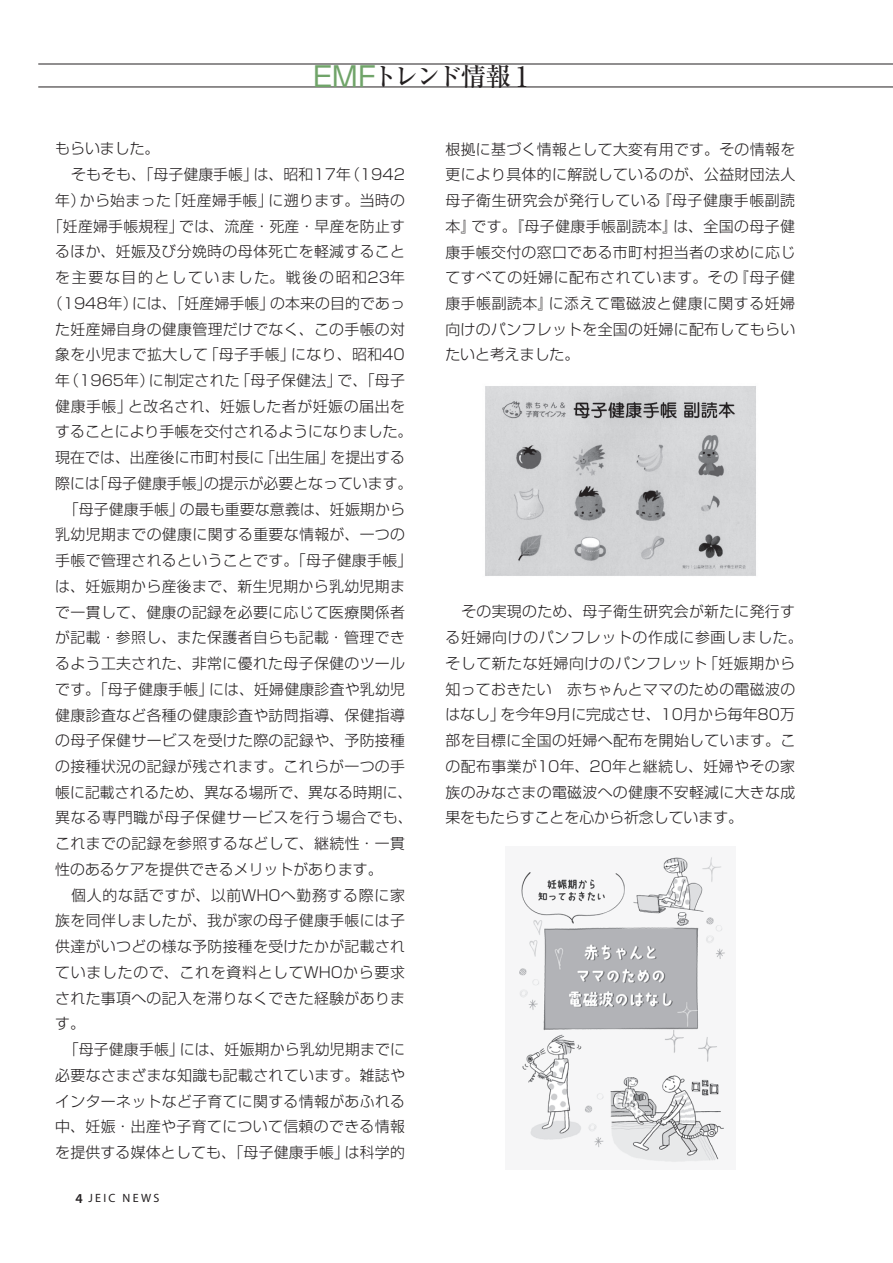
<style>
.page{position:relative;width:893px;height:1263px;background:#fff}
.page>*{position:absolute;margin:0;border:0;box-sizing:border-box;transform-origin:0 0}
.t1{font:500 25.5px "Ryumin Pro";letter-spacing:-.125em;color:#231f20}
.t2{font:300 14.85px/25.8px "Shin Go Pro";letter-spacing:.025em;color:#231f20;text-align:justify}
.t3{font:300 14.85px "Shin Go Pro";color:#231f20}
.t4{font:300 14.85px "Shin Go Pro";letter-spacing:.05em;color:#231f20}
.t5{font:300 14.85px "Shin Go Pro";letter-spacing:.005em;color:#231f20}
.t6{font:300 14.85px "Shin Go Pro";letter-spacing:.115em;color:#231f20}
.t7{font:12px "Myriad Pro";letter-spacing:.19em;color:#231f20}
.s1{font-family:"Shin Go Pro";font-weight:400;font-size:27.6px;color:#70a469}
.s2{font-size:28.05px}
.s3{font-weight:600;font-size:13.65px}
</style>
<div class="page">
<hr style="left:38px;top:64px;width:855px;height:1px;background:#231f20">
<hr style="left:38px;top:87px;width:855px;height:1px;background:#231f20">
<img style="left:485px;top:386px;width:271px;height:190px">
<img style="left:519px;top:857px;width:206px;height:305px">
<h1 class="t1" style="left:313px;top:56px;width:217px"><span class="s1">EMF</span>トレンド情報 <span class="s2">1</span></h1>
<p class="t2" style="left:55px;top:134px;width:106px">もらいました。</p>
<p class="t5" style="left:71px;top:162px;width:335px">そもそも、「母子健康手帳」は、昭和17年（1942</p>
<p class="t2" style="left:55px;top:185px;width:351px">年）から始まった「妊産婦手帳」に遡ります。当時の</p>
<p class="t2" style="left:48px;top:211px;width:359px">「妊産婦手帳規程」では、流産・死産・早産を防止す</p>
<p class="t2" style="left:55px;top:237px;width:351px">るほか、妊娠及び分娩時の母体死亡を軽減すること</p>
<p class="t6" style="left:55px;top:265px;width:351px">を主要な目的としていました。戦後の昭和23年</p>
<p class="t2" style="left:48px;top:288px;width:359px">（1948年）には、「妊産婦手帳」の本来の目的であっ</p>
<p class="t2" style="left:55px;top:314px;width:351px">た妊産婦自身の健康管理だけでなく、この手帳の対</p>
<p class="t2" style="left:55px;top:340px;width:351px">象を小児まで拡大して「母子手帳」になり、昭和40</p>
<p class="t2" style="left:55px;top:366px;width:351px">年（1965年）に制定された「母子保健法」で、「母子</p>
<p class="t2" style="left:55px;top:391px;width:351px">健康手帳」と改名され、妊娠した者が妊娠の届出を</p>
<p class="t3" style="left:55px;top:420px;width:359px">することにより手帳を交付されるようになりました。</p>
<p class="t5" style="left:55px;top:445px;width:351px">現在では、出産後に市町村長に「出生届」を提出する</p>
<p class="t3" style="left:55px;top:471px;width:359px">際には「母子健康手帳」の提示が必要となっています。</p>
<p class="t2" style="left:64px;top:494px;width:343px">「母子健康手帳」の最も重要な意義は、妊娠期から</p>
<p class="t2" style="left:55px;top:520px;width:351px">乳幼児期までの健康に関する重要な情報が、一つの</p>
<p class="t2" style="left:55px;top:546px;width:359px">手帳で管理されるということです。「母子健康手帳」</p>
<p class="t2" style="left:55px;top:571px;width:351px">は、妊娠期から産後まで、新生児期から乳幼児期ま</p>
<p class="t2" style="left:55px;top:597px;width:351px">で一貫して、健康の記録を必要に応じて医療関係者</p>
<p class="t2" style="left:55px;top:623px;width:351px">が記載・参照し、また保護者自らも記載・管理でき</p>
<p class="t2" style="left:55px;top:649px;width:351px">るよう工夫された、非常に優れた母子保健のツール</p>
<p class="t2" style="left:55px;top:674px;width:351px">です。「母子健康手帳」には、妊婦健康診査や乳幼児</p>
<p class="t2" style="left:55px;top:700px;width:351px">健康診査など各種の健康診査や訪問指導、保健指導</p>
<p class="t2" style="left:55px;top:726px;width:351px">の母子保健サービスを受けた際の記録や、予防接種</p>
<p class="t2" style="left:55px;top:752px;width:351px">の接種状況の記録が残されます。これらが一つの手</p>
<p class="t3" style="left:55px;top:780px;width:359px">帳に記載されるため、異なる場所で、異なる時期に、</p>
<p class="t4" style="left:55px;top:806px;width:359px">異なる専門職が母子保健サービスを行う場合でも、</p>
<p class="t2" style="left:55px;top:829px;width:351px">これまでの記録を参照するなどして、継続性・一貫</p>
<p class="t3" style="left:55px;top:857px;width:329px">性のあるケアを提供できるメリットがあります。</p>
<p class="t4" style="left:71px;top:883px;width:335px">個人的な話ですが、以前WHOへ勤務する際に家</p>
<p class="t2" style="left:55px;top:906px;width:351px">族を同伴しましたが、我が家の母子健康手帳には子</p>
<p class="t2" style="left:55px;top:932px;width:351px">供達がいつどの様な予防接種を受けたかが記載され</p>
<p class="t4" style="left:55px;top:960px;width:351px">ていましたので、これを資料としてWHOから要求</p>
<p class="t2" style="left:55px;top:983px;width:351px">された事項への記入を滞りなくできた経験がありま</p>
<p class="t2" style="left:55px;top:1009px;width:31px">す。</p>
<p class="t2" style="left:64px;top:1035px;width:343px">「母子健康手帳」には、妊娠期から乳幼児期までに</p>
<p class="t2" style="left:55px;top:1060px;width:351px">必要なさまざまな知識も記載されています。雑誌や</p>
<p class="t2" style="left:55px;top:1086px;width:351px">インターネットなど子育てに関する情報があふれる</p>
<p class="t2" style="left:55px;top:1112px;width:351px">中、妊娠・出産や子育てについて信頼のできる情報</p>
<p class="t2" style="left:55px;top:1138px;width:351px">を提供する媒体としても、「母子健康手帳」は科学的</p>
<p class="t7" style="left:76px;top:1191px;width:85px"><span class="s3">4</span> JEIC NEWS</p>
<p class="t2" style="left:445px;top:134px;width:351px">根拠に基づく情報として大変有用です。その情報を更により具体的に解説しているのが、公益財団法人母子衛生研究会が発行している『母子健康手帳副読本』です。『母子健康手帳副読本』は、全国の母子健康手帳交付の窓口である市町村担当者の求めに応じてすべての妊婦に配布されています。その『母子健康手帳副読本』に添えて電磁波と健康に関する妊婦向けのパンフレットを全国の妊婦に配布してもらいたいと考えました。</p>
<p class="t2" style="left:445px;top:597px;width:359px;text-align:left;text-indent:16px">その実現のため、母子衛生研究会が新たに発行する妊婦向けのパンフレットの作成に参画しました。そして新たな妊婦向けのパンフレット「妊娠期から知っておきたい　赤ちゃんとママのための電磁波のはなし」を今年9月に完成させ、10月から毎年80万部を目標に全国の妊婦へ配布を開始しています。この配布事業が10年、20年と継続し、妊婦やその家族のみなさまの電磁波への健康不安軽減に大きな成果をもたらすことを心から祈念しています。</p>
</div>
